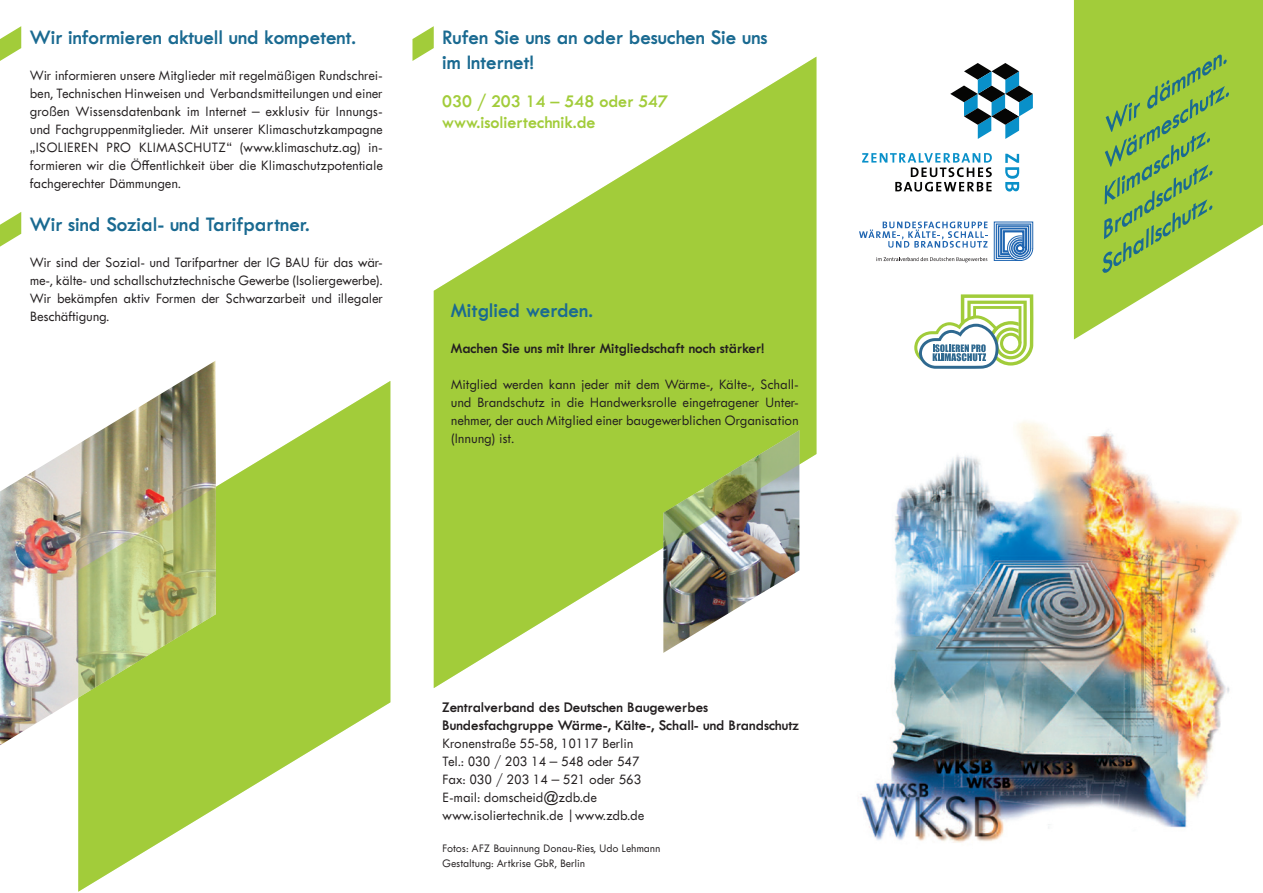
<style>
.page{position:relative;width:1263px;height:893px;background:#fff}
.page>*{position:absolute;margin:0;border:0;box-sizing:border-box;transform-origin:0 0}
.t1{font:600 21px/25.2px "Tw Cen MT Std";color:#1a6a91}
.t2{font:600 18px/21.6px "Tw Cen MT Std";color:#a2cc3a}
.t3{font:500 15px/18px "Tw Cen MT Std Semi";color:#231f20;text-align:justify}
.t4{font:600 15px/18px "Tw Cen MT Std";color:#231f20}
.t5{font:500 12px/14.4px "Tw Cen MT Std Semi";color:#231f20}
</style>
<div class="page">
<svg style="left:914px;top:294px;width:119px;height:75px"></svg>
<svg style="left:434px;top:57px;width:382px;height:631px;fill:#a2cc3a"></svg>
<svg style="left:1074px;top:0;width:189px;height:339px;fill:#a2cc3a"></svg>
<svg style="left:950px;top:63px;width:83px;height:76px"></svg>
<svg style="left:1005px;top:154px;width:14px;height:38px"></svg>
<svg style="left:862px;top:153px;width:130px;height:39px"></svg>
<img style="left:0;top:361px;width:216px;height:384px">
<svg style="left:78px;top:381px;width:312px;height:511px"></svg>
<svg style="left:876px;top:257px;width:111px;height:5px"></svg>
<svg style="left:859px;top:222px;width:128px;height:26px"></svg>
<svg style="left:994px;top:222px;width:39px;height:39px;background:#75a0ce"></svg>
<img style="left:858px;top:421px;width:383px;height:422px">
<svg style="left:0;top:26px;width:21px;height:35px"></svg>
<svg style="left:412px;top:26px;width:22px;height:35px"></svg>
<svg style="left:0;top:212px;width:21px;height:35px"></svg>
<svg style="left:1102px;top:49px;width:127px;height:226px;background:#91bf4a"></svg>
<h1 class="t1" style="left:30px;top:24px;width:328px">Wir informieren aktuell und kompetent.</h1>
<p class="t3" style="left:30px;top:66px;width:354px">Wir informieren unsere Mitglieder mit regelmäßigen Rundschrei&shy;ben, Technischen Hinweisen und Verbandsmitteilungen und einer großen Wissensdatenbank im Internet – exklusiv für Innungs&shy;und Fachgruppenmitglieder. Mit unserer Klimaschutzkampagne „ISOLIEREN PRO KLIMASCHUTZ“ (www.klimaschutz.ag) in&shy;formieren wir die Öffentlichkeit über die Klimaschutzpotentiale fachgerechter Dämmungen.</p>
<h1 class="t1" style="left:30px;top:212px;width:282px">Wir sind Sozial- und Tarifpartner.</h1>
<p class="t3" style="left:30px;top:253px;width:354px">Wir sind der Sozial- und Tarifpartner der IG BAU für das wär&shy;me-, kälte- und schallschutztechnische Gewerbe (Isoliergewerbe).<br>Wir bekämpfen aktiv Formen der Schwarzarbeit und illegaler Beschäftigung.</p>
<h1 class="t1" style="left:442px;top:24px;width:327px">Rufen Sie uns an oder besuchen Sie uns im Internet!</h1>
<p class="t2" style="left:442px;top:90px;width:227px">030 / 203 14 – 548 oder 547 www.isoliertechnik.de</p>
<h1 class="t1" style="left:451px;top:298px;width:144px">Mitglied werden.</h1>
<p class="t4" style="left:451px;top:340px;width:315px">Machen Sie uns mit Ihrer Mitgliedschaft noch stärker!</p>
<p class="t3" style="left:451px;top:376px;width:349px">Mitglied werden kann jeder mit dem Wärme-, Kälte-, Schall&shy;und Brandschutz in die Handwerksrolle eingetragener Unter&shy;nehmer, der auch Mitglied einer baugewerblichen Organisation (Innung) ist.</p>
<p class="t4" style="left:442px;top:698px;width:358px">Zentralverband des Deutschen Baugewerbes<br>Bundesfachgruppe Wärme-, Kälte-, Schall- und Brandschutz</p>
<p class="t3" style="left:442px;top:734px;width:203px;text-align:left">Kronenstraße 55-58, 10117 Berlin<br>Tel.: 030 / 203 14 – 548 oder 547<br>Fax: 030 / 203 14 – 521 oder 563<br>E-mail: domscheid@zdb.de www.isoliertechnik.de |www.zdb.de</p>
<p class="t5" style="left:442px;top:841px;width:220px">Fotos: AFZ Bauinnung Donau-Ries, Udo Lehmann<br>Gestaltung: Artkrise GbR, Berlin</p>
</div>
